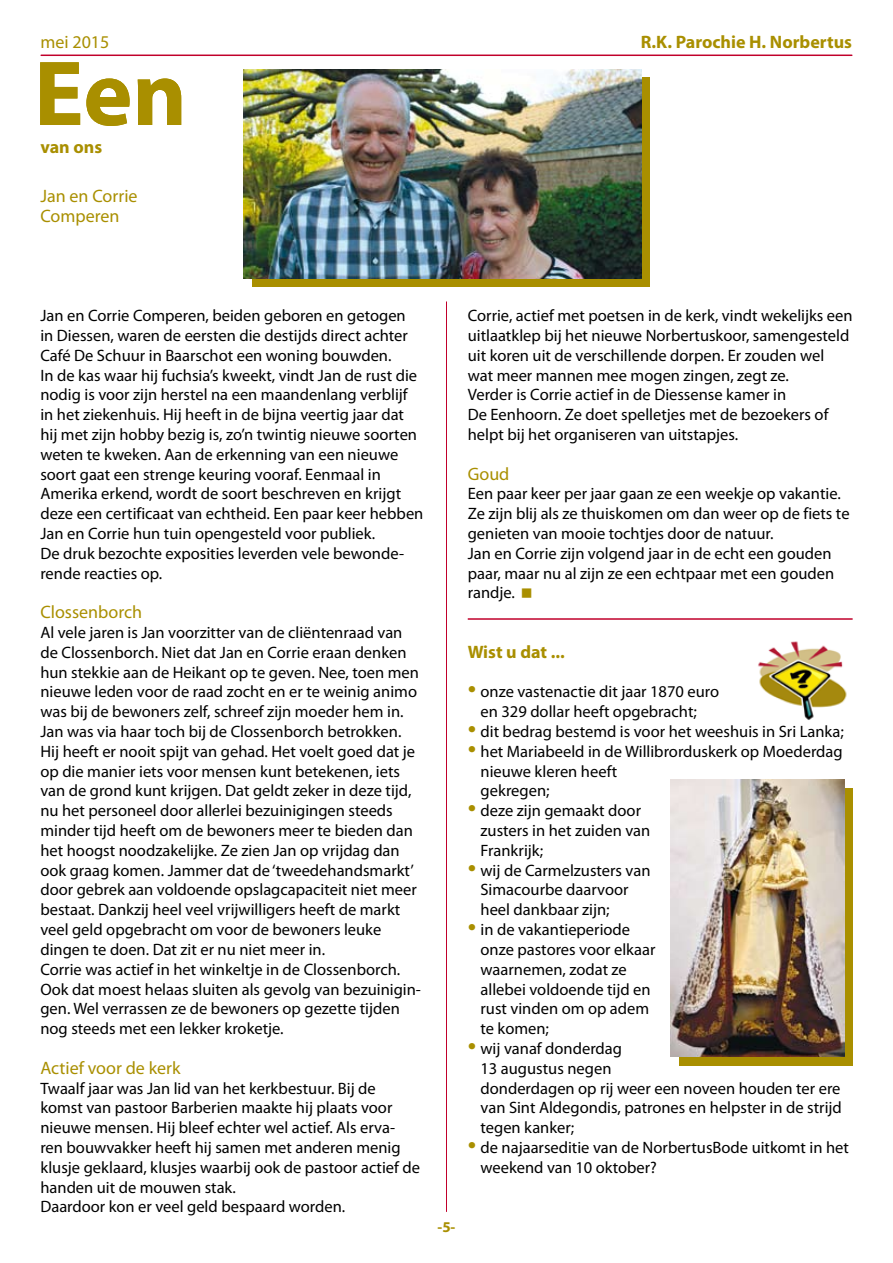
<style>
.page{position:relative;width:893px;height:1263px;background:#fff}
.page>*{position:absolute;margin:0;border:0;box-sizing:border-box;transform-origin:0 0}
.t1{font:700 93px "Myriad Pro";color:#a98f00}
.t2{font:30px/59.4px "Myriad Pro";color:#a98f00}
.t3{font:18px/19.8px "Myriad Pro";color:#a98f00}
.t4{font:700 18px "Myriad Pro";color:#a98f00}
.t5{font:16.5px/19.8px "Myriad Pro";color:#000}
.t6{font:700 15px "Myriad Pro";color:#a98f00}
</style>
<div class="page">
<hr style="left:41px;top:55px;width:811px;height:1px;background:#c1002b">
<div style="left:252px;top:78px;width:397px;height:209px;background:#a98f00"></div>
<img style="left:243px;top:69px;width:398px;height:209px">
<hr style="left:446px;top:302px;width:1px;height:909px;background:#c1002b">
<img style="left:758px;top:641px;width:89px;height:79px">
<div style="left:679px;top:788px;width:173px;height:277px;background:#a98f00"></div>
<img style="left:671px;top:779px;width:173px;height:278px">
<hr style="left:468px;top:618px;width:385px;height:2px;background:#c1002b">
<p class="t3" style="left:40px;top:31px;width:70px">mei 2015</p>
<p class="t4" style="left:641px;top:30px;width:213px">R.K. Parochie H. Norbertus</p>
<h1 class="t1" style="left:34px;top:33px;width:154px">Een</h1>
<p class="t4" style="left:40px;top:136px;width:63px">van ons</p>
<p class="t3" style="left:40px;top:186px;width:99px">Jan en Corrie<br>Comperen</p>
<p class="t5" style="left:40px;top:305px;width:384px">Jan en Corrie Comperen, beiden geboren en getogen<br>in Diessen, waren de eersten die destijds direct achter Café De Schuur in Baarschot een woning bouwden.<br>In de kas waar hij fuchsia’s kweekt, vindt Jan de rust die nodig is voor zijn herstel na een maandenlang verblijf in het ziekenhuis. Hij heeft in de bijna veertig jaar dat hij met zijn hobby bezig is, zo’n twintig nieuwe soorten weten te kweken. Aan de erkenning van een nieuwe soort gaat een strenge keuring vooraf. Eenmaal in Amerika erkend, wordt de soort beschreven en krijgt deze een certificaat van echtheid. Een paar keer hebben Jan en Corrie hun tuin opengesteld voor publiek.<br>De druk bezochte exposities leverden vele bewonde&shy;rende reacties op.</p>
<p class="t3" style="left:40px;top:602px;width:103px">Clossenborch</p>
<p class="t5" style="left:40px;top:622px;width:382px">Al vele jaren is Jan voorzitter van de cliëntenraad van de Clossenborch. Niet dat Jan en Corrie eraan denken hun stekkie aan de Heikant op te geven. Nee, toen men nieuwe leden voor de raad zocht en er te weinig animo was bij de bewoners zelf, schreef zijn moeder hem in.<br>Jan was via haar toch bij de Clossenborch betrokken.<br>Hij heeft er nooit spijt van gehad. Het voelt goed dat je op die manier iets voor mensen kunt betekenen, iets van de grond kunt krijgen. Dat geldt zeker in deze tijd, nu het personeel door allerlei bezuinigingen steeds minder tijd heeft om de bewoners meer te bieden dan het hoogst noodzakelijke. Ze zien Jan op vrijdag dan ook graag komen. Jammer dat de ‘tweedehandsmarkt’ door gebrek aan voldoende opslagcapaciteit niet meer bestaat. Dankzij heel veel vrijwilligers heeft de markt veel geld opgebracht om voor de bewoners leuke dingen te doen. Dat zit er nu niet meer in.<br>Corrie was actief in het winkeltje in de Clossenborch.<br>Ook dat moest helaas sluiten als gevolg van bezuinigin&shy;gen. Wel verrassen ze de bewoners op gezette tijden nog steeds met een lekker kroketje.</p>
<p class="t3" style="left:40px;top:1057px;width:142px">Actief voor de kerk</p>
<p class="t5" style="left:40px;top:1078px;width:381px">Twaalf jaar was Jan lid van het kerkbestuur. Bij de komst van pastoor Barberien maakte hij plaats voor nieuwe mensen. Hij bleef echter wel actief. Als erva&shy;ren bouwvakker heeft hij samen met anderen menig klusje geklaard, klusjes waarbij ook de pastoor actief de handen uit de mouwen stak.<br>Daardoor kon er veel geld bespaard worden.</p>
<p class="t5" style="left:468px;top:305px;width:386px">Corrie, actief met poetsen in de kerk, vindt wekelijks een uitlaatklep bij het nieuwe Norbertuskoor, samengesteld uit koren uit de verschillende dorpen. Er zouden wel wat meer mannen mee mogen zingen, zegt ze.<br>Verder is Corrie actief in de Diessense kamer in<br>De Eenhoorn. Ze doet spelletjes met de bezoekers of helpt bij het organiseren van uitstapjes.</p>
<p class="t3" style="left:468px;top:463px;width:43px">Goud</p>
<p class="t5" style="left:468px;top:484px;width:383px">Een paar keer per jaar gaan ze een weekje op vakantie.<br>Ze zijn blij als ze thuiskomen om dan weer op de fiets te genieten van mooie tochtjes door de natuur.<br>Jan en Corrie zijn volgend jaar in de echt een gouden paar, maar nu al zijn ze een echtpaar met een gouden randje.</p>
<p class="t4" style="left:468px;top:640px;width:98px">Wist u dat ...</p>
<p class="t5" style="left:480px;top:682px;width:370px">onze vastenactie dit jaar 1870 euro<br>en 329 dollar heeft opgebracht;<br>dit bedrag bestemd is voor het weeshuis in Sri Lanka; het Mariabeeld in de Willibrorduskerk op Moederdag nieuwe kleren heeft<br>gekregen;<br>deze zijn gemaakt door<br>zusters in het zuiden van<br>Frankrijk;<br>wij de Carmelzusters van<br>Simacourbe daarvoor<br>heel dankbaar zijn;<br>in de vakantieperiode<br>onze pastores voor elkaar<br>waarnemen, zodat ze<br>allebei voldoende tijd en<br>rust vinden om op adem<br>te komen;<br>wij vanaf donderdag<br>13 augustus negen<br>donderdagen op rij weer een noveen houden ter ere van Sint Aldegondis, patrones en helpster in de strijd tegen kanker;<br>de najaarseditie van de NorbertusBode uitkomt in het weekend van 10 oktober?</p>
<h2 class="t2" style="left:468px;top:667px;width:10px;line-height:39.6px">• •</h2>
<h2 class="t2" style="left:468px;top:717px;width:10px;text-align:justify">• • • •</h2>
<h2 class="t2" style="left:468px;top:1014px;width:10px">•</h2>
<h2 class="t2" style="left:468px;top:1113px;width:10px">•</h2>
<p class="t6" style="left:437px;top:1217px;width:19px">- -</p>
</div>
